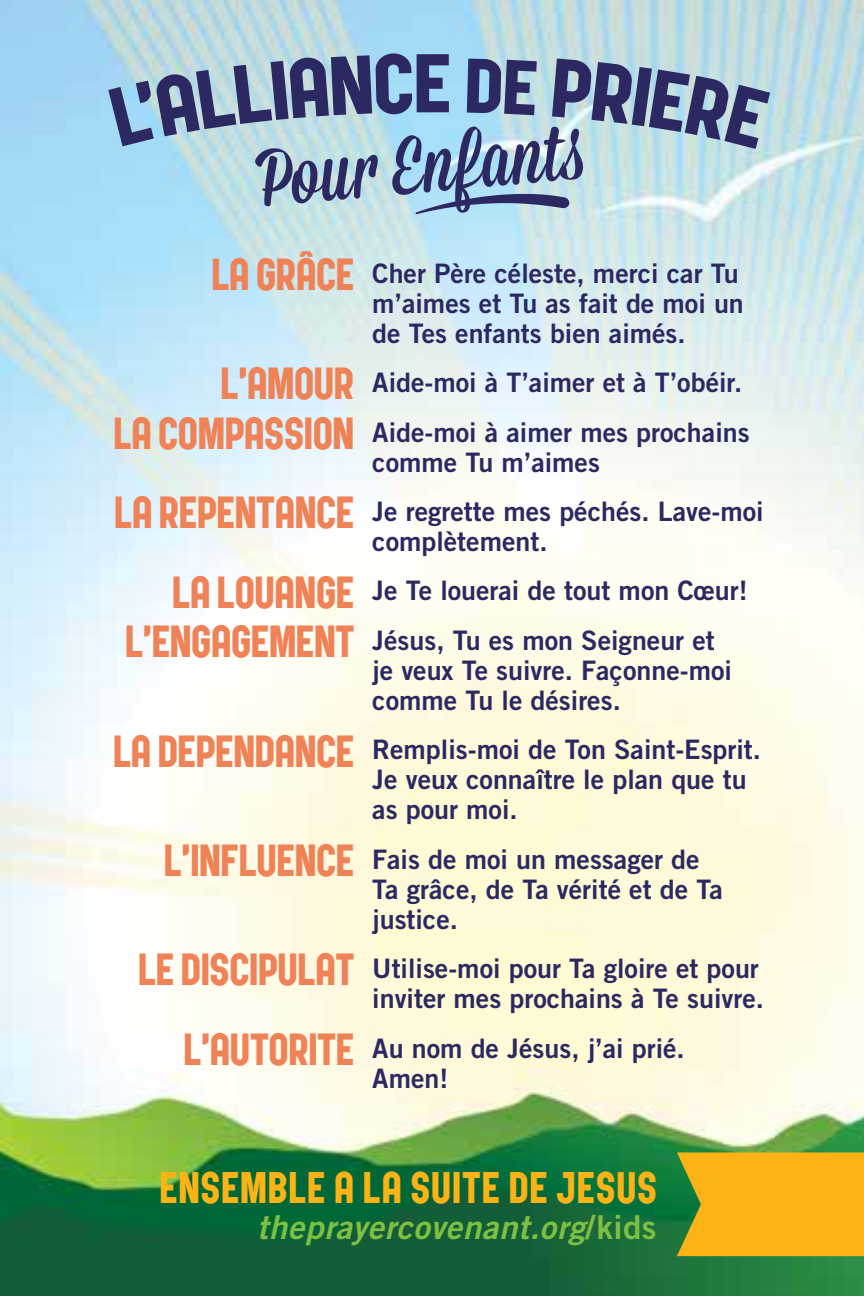
<style>
.page{position:relative;width:864px;height:1296px;background:#fff}
.page>*{position:absolute;margin:0;border:0;box-sizing:border-box;transform-origin:0 0}
.t1{font:90px "Public Gothic Circular";color:#2c2861;scale:1.12 1}
.t2{font:81.3px "Mission Script";color:#2c2861}
.t3{font:48px "Public Gothic Circular";letter-spacing:.03em;color:#fcb316}
.t4{font:33px "Trade Gothic LT Std Bd 2 Obl";letter-spacing:.02em;color:#7ec042}
.t5{font:27px/30px "Trade Gothic LT Std Bd 2";color:#2c2861}
.s1{font-family:"Public Gothic Circular";font-size:48.9px;color:#ef8256}
.s2{font-family:"Trade Gothic LT Std Bd 2"}
</style>
<div class="page">
<img style="left:0;top:0;width:864px;height:1296px">
<svg style="left:677px;top:1152px;width:187px;height:104px;background:#ecaf18"></svg>
<svg style="left:415px;top:194px;width:155px;height:20px;background:#849fbe"></svg>
<svg style="left:108px;top:53px;width:304px;height:93px;background:#b7dbe6"></svg>
<svg style="left:467px;top:59px;width:70px;height:56px;background:#b5dde9"></svg>
<svg style="left:552px;top:58px;width:218px;height:91px;background:#c0dfe4"></svg>
<h1 class="t1" style="left:414px;top:37px;width:35px">E</h1>
<h2 class="t2" style="left:252px;top:130px;width:329px;rotate:-5deg">Pour Enfants</h2>
<p class="t5" style="left:372px;top:258px;width:373px;text-indent:-160px"><span class="s1">LA GRÂCE</span> Cher Père céleste, merci car Tu m’aimes et Tu as fait de moi un de Tes enfants bien aimés.</p>
<p class="t5" style="left:114px;top:357px;width:637px;line-height:49.5px;text-align:right"><span class="s1">L’AMOUR</span> Aide-moi à T’aimer et à T’obéir.<br><span class="s1">LA COMPASSION</span> Aide-moi à aimer mes prochains</p>
<p class="t5" style="left:115px;top:437px;width:651px;line-height:49.5px;text-indent:258px">comme Tu m’aimes<br><span class="s1">LA REPENTANCE</span> Je regrette mes péchés. Lave-moi</p>
<p class="t5" style="left:372px;top:526px;width:177px">complètement.</p>
<p class="t5" style="left:173px;top:575px;width:577px"><span class="s1">LA LOUANGE</span> Je Te louerai de tout mon Cœur!</p>
<p class="t5" style="left:125px;top:625px;width:591px"><span class="s1">L’ENGAGEMENT</span> Jésus, Tu es mon Seigneur et</p>
<p class="t5" style="left:372px;top:655px;width:361px">je veux Te suivre. Façonne-moi comme Tu le désires.</p>
<p class="t5" style="left:372px;top:734px;width:390px;text-indent:-259px"><span class="s1">LA DEPENDANCE</span> Remplis-moi de Ton Saint-Esprit.<br>Je veux connaître le plan que tu as pour moi.</p>
<p class="t5" style="left:372px;top:844px;width:352px;text-indent:-208px"><span class="s1">L’INFLUENCE</span> Fais de moi un messager de<br>Ta grâce, de Ta vérité et de Ta justice.</p>
<p class="t5" style="left:138px;top:953px;width:627px;text-align:right"><span class="s1">LE DISCIPULAT</span> Utilise-moi pour Ta gloire et pour inviter mes prochains à Te suivre.</p>
<p class="t5" style="left:372px;top:1033px;width:314px;text-indent:-189px"><span class="s1">L’AUTORITE</span> Au nom de Jésus, j’ai prié.<br>Amen!</p>
<h3 class="t3" style="left:160px;top:1163px;width:498px">ENSEMBLE A LA SUITE DE JESUS</h3>
<p class="t4" style="left:257px;top:1207px;width:401px">theprayercovenant.org<span class="s2">/kids</span></p>
</div>
